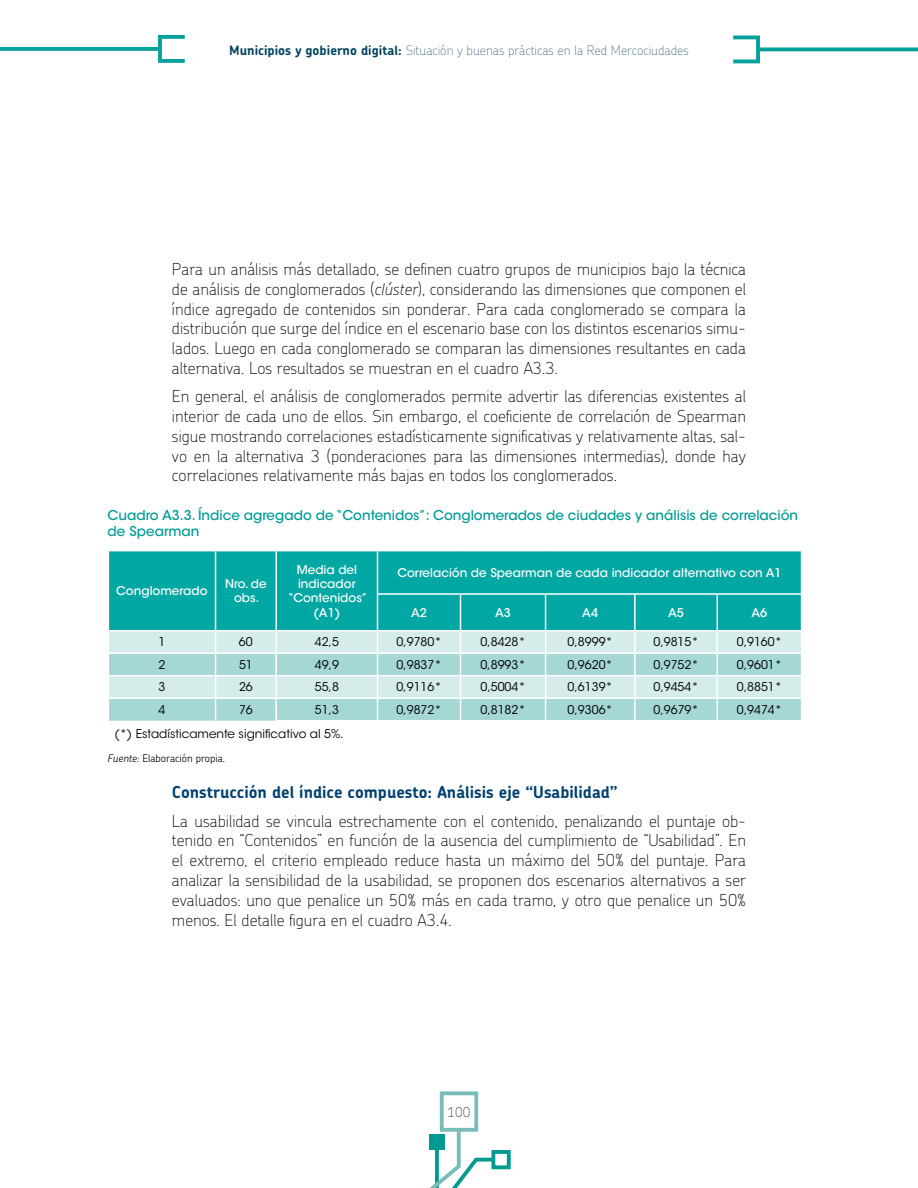
<style>
.page{position:relative;width:918px;height:1188px;background:#fff}
.page>*{position:absolute;margin:0;border:0;box-sizing:border-box;transform-origin:0 0}
.t1{font:100 16.5px/19.8px "Chevin";color:#000;text-align:justify}
.t2{font:700 16.5px "Chevin";color:#004170}
.t3{font:500 13.5px/16.2px "ITC Avant Garde Std";color:#009c95}
.t4{font:100 13.5px "Chevin";color:#3c3c3b}
.t5{font:100 13.05px "Chevin";color:#506c86}
.t6{font:12px "ITC Avant Garde Std";color:#000}
.t7{font:500 12px/14.4px "ITC Avant Garde Std";color:#fff;text-align:center}
.t8{font:300 10.5px "Chevin";color:#000}
.s1{font-weight:700;color:#004460}
.s2{font-style:italic}
</style>
<div class="page">
<div style="left:491px;top:1150px;width:20px;height:19px;border:4px solid #009a93"></div>
<svg style="left:429px;top:1125px;width:68px;height:63px"></svg>
<div style="left:440px;top:1091px;width:38px;height:41px;background:#fff;border:4px solid #79bcb8"></div>
<div style="left:158px;top:35px;width:29px;height:28px;border:4px solid #00a19a"></div>
<svg style="left:0;top:47px;width:159px;height:4px"></svg>
<div style="left:731px;top:36px;width:29px;height:27px;border:4px solid #00a19a"></div>
<hr style="left:759px;top:48px;width:159px;height:3px;background:#00a19a">
<div style="left:109px;top:551px;width:692px;height:79px;background:#00a7a3"></div>
<div style="left:109px;top:631px;width:692px;height:21px;background:#d5eceb"></div>
<svg style="left:109px;top:654px;width:692px;height:67px;background:#b5dedc"></svg>
<hr style="left:215px;top:551px;width:1px;height:43px;background:#fff">
<hr style="left:215px;top:594px;width:1px;height:36px;background:#fff">
<hr style="left:276px;top:551px;width:1px;height:43px;background:#fff">
<hr style="left:276px;top:594px;width:1px;height:36px;background:#fff">
<hr style="left:377px;top:551px;width:1px;height:42px;background:#fff">
<hr style="left:377px;top:593px;width:84px;height:2px;background:#fff">
<hr style="left:377px;top:595px;width:1px;height:35px;background:#fff">
<hr style="left:461px;top:593px;width:85px;height:2px;background:#fff">
<hr style="left:460px;top:595px;width:1px;height:35px;background:#fff">
<hr style="left:546px;top:593px;width:89px;height:2px;background:#fff">
<hr style="left:545px;top:595px;width:1px;height:35px;background:#fff">
<hr style="left:635px;top:593px;width:82px;height:2px;background:#fff">
<hr style="left:634px;top:595px;width:2px;height:35px;background:#fff">
<hr style="left:717px;top:593px;width:85px;height:2px;background:#fff">
<hr style="left:717px;top:595px;width:1px;height:35px;background:#fff">
<hr style="left:634px;top:631px;width:2px;height:21px;background:#fff">
<hr style="left:634px;top:676px;width:2px;height:21px;background:#fff">
<hr style="left:108px;top:675px;width:108px;height:1px;background:#fff">
<hr style="left:216px;top:675px;width:60px;height:1px;background:#fff">
<hr style="left:276px;top:675px;width:102px;height:1px;background:#fff">
<hr style="left:378px;top:675px;width:83px;height:1px;background:#fff">
<hr style="left:461px;top:675px;width:85px;height:1px;background:#fff">
<hr style="left:546px;top:675px;width:89px;height:1px;background:#fff">
<hr style="left:634px;top:654px;width:2px;height:21px;background:#fff">
<hr style="left:635px;top:675px;width:82px;height:1px;background:#fff">
<hr style="left:717px;top:675px;width:85px;height:1px;background:#fff">
<hr style="left:108px;top:697px;width:108px;height:2px;background:#fff">
<hr style="left:216px;top:697px;width:60px;height:2px;background:#fff">
<svg style="left:215px;top:631px;width:1px;height:90px"></svg>
<hr style="left:276px;top:697px;width:102px;height:2px;background:#fff">
<svg style="left:276px;top:631px;width:1px;height:89px"></svg>
<hr style="left:276px;top:720px;width:102px;height:1px;background:#fff">
<hr style="left:378px;top:697px;width:83px;height:2px;background:#fff">
<svg style="left:377px;top:631px;width:1px;height:89px"></svg>
<hr style="left:378px;top:720px;width:83px;height:1px;background:#fff">
<hr style="left:461px;top:697px;width:85px;height:2px;background:#fff">
<svg style="left:460px;top:631px;width:1px;height:89px"></svg>
<hr style="left:461px;top:720px;width:85px;height:1px;background:#fff">
<hr style="left:546px;top:697px;width:89px;height:2px;background:#fff">
<svg style="left:545px;top:631px;width:1px;height:89px"></svg>
<hr style="left:546px;top:720px;width:89px;height:1px;background:#fff">
<hr style="left:635px;top:697px;width:82px;height:2px;background:#fff">
<hr style="left:634px;top:699px;width:2px;height:21px;background:#fff">
<hr style="left:635px;top:720px;width:82px;height:1px;background:#fff">
<hr style="left:717px;top:697px;width:85px;height:2px;background:#fff">
<svg style="left:717px;top:631px;width:1px;height:89px"></svg>
<hr style="left:717px;top:720px;width:85px;height:1px;background:#fff">
<p class="t5" style="left:229px;top:42px;width:461px"><span class="s1">Municipios y gobierno digital:</span> Situación y buenas prácticas en la Red Mercociudades</p>
<p class="t1" style="left:172px;top:259px;width:576px">Para un análisis más detallado, se definen cuatro grupos de municipios bajo la técnica de análisis de conglomerados (<span class="s2">clúster</span>), considerando las dimensiones que componen el índice agregado de contenidos sin ponderar. Para cada conglomerado se compara la distribución que surge del índice en el escenario base con los distintos escenarios simu&shy;lados. Luego en cada conglomerado se comparan las dimensiones resultantes en cada alternativa. Los resultados se muestran en el cuadro A3.3.</p>
<p class="t1" style="left:172px;top:386px;width:576px">En general, el análisis de conglomerados permite advertir las diferencias existentes al interior de cada uno de ellos. Sin embargo, el coeficiente de correlación de Spearman sigue mostrando correlaciones estadísticamente significativas y relativamente altas, sal&shy;vo en la alternativa 3 (ponderaciones para las dimensiones intermedias), donde hay correlaciones relativamente más bajas en todos los conglomerados.</p>
<p class="t3" style="left:108px;top:507px;width:692px">Cuadro A3.3. Índice agregado de “Contenidos”: Conglomerados de ciudades y análisis de correlación de Spearman</p>
<p class="t7" style="left:116px;top:584px;width:93px">Conglomerado</p>
<p class="t7" style="left:225px;top:576px;width:43px">Nro. de obs.</p>
<p class="t7" style="left:288px;top:562px;width:81px">Media del indicador “Contenidos” (A1)</p>
<p class="t7" style="left:397px;top:565px;width:386px">Correlación de Spearman de cada indicador alternativo con A1</p>
<p class="t7" style="left:411px;top:605px;width:17px">A2</p>
<p class="t7" style="left:495px;top:605px;width:17px">A3</p>
<p class="t7" style="left:582px;top:605px;width:17px">A4</p>
<p class="t7" style="left:668px;top:605px;width:17px">A5</p>
<p class="t7" style="left:752px;top:605px;width:17px">A6</p>
<p class="t6" style="left:158px;top:635px;width:8px">1</p>
<p class="t6" style="left:239px;top:635px;width:15px">60</p>
<p class="t6" style="left:315px;top:635px;width:26px">42,5</p>
<p class="t6" style="left:396px;top:635px;width:47px">0,9780*</p>
<p class="t6" style="left:480px;top:635px;width:47px">0,8428*</p>
<p class="t6" style="left:568px;top:635px;width:47px">0,8999*</p>
<p class="t6" style="left:653px;top:635px;width:47px">0,9815*</p>
<p class="t6" style="left:737px;top:635px;width:47px">0,9160*</p>
<p class="t6" style="left:159px;top:657px;width:8px">2</p>
<p class="t6" style="left:239px;top:657px;width:15px">51</p>
<p class="t6" style="left:315px;top:657px;width:26px">49,9</p>
<p class="t6" style="left:396px;top:657px;width:47px">0,9837*</p>
<p class="t6" style="left:480px;top:657px;width:47px">0,8993*</p>
<p class="t6" style="left:568px;top:657px;width:47px">0,9620*</p>
<p class="t6" style="left:653px;top:657px;width:47px">0,9752*</p>
<p class="t6" style="left:737px;top:657px;width:47px">0,9601*</p>
<p class="t6" style="left:159px;top:680px;width:8px">3</p>
<p class="t6" style="left:239px;top:680px;width:15px">26</p>
<p class="t6" style="left:315px;top:680px;width:26px">55,8</p>
<p class="t6" style="left:396px;top:680px;width:47px">0,9116*</p>
<p class="t6" style="left:480px;top:680px;width:47px">0,5004*</p>
<p class="t6" style="left:568px;top:680px;width:47px">0,6139*</p>
<p class="t6" style="left:653px;top:680px;width:47px">0,9454*</p>
<p class="t6" style="left:737px;top:680px;width:47px">0,8851*</p>
<p class="t6" style="left:159px;top:702px;width:8px">4</p>
<p class="t6" style="left:239px;top:702px;width:15px">76</p>
<p class="t6" style="left:315px;top:702px;width:26px">51,3</p>
<p class="t6" style="left:396px;top:702px;width:47px">0,9872*</p>
<p class="t6" style="left:480px;top:702px;width:47px">0,8182*</p>
<p class="t6" style="left:568px;top:702px;width:47px">0,9306*</p>
<p class="t6" style="left:653px;top:702px;width:47px">0,9679*</p>
<p class="t6" style="left:737px;top:702px;width:47px">0,9474*</p>
<p class="t6" style="left:114px;top:726px;width:231px">(*) Estadísticamente significativo al 5%.</p>
<p class="t8" style="left:108px;top:752px;width:119px"><span class="s2">Fuente:</span> Elaboración propia.</p>
<p class="t2" style="left:172px;top:781px;width:447px">Construcción del índice compuesto: Análisis eje “Usabilidad”</p>
<p class="t1" style="left:172px;top:810px;width:576px">La usabilidad se vincula estrechamente con el contenido, penalizando el puntaje ob&shy;tenido en “Contenidos” en función de la ausencia del cumplimiento de “Usabilidad”. En el extremo, el criterio empleado reduce hasta un máximo del 50% del puntaje. Para analizar la sensibilidad de la usabilidad, se proponen dos escenarios alternativos a ser evaluados: uno que penalice un 50% más en cada tramo, y otro que penalice un 50% menos. El detalle figura en el cuadro A3.4.</p>
<p class="t4" style="left:448px;top:1103px;width:24px">100</p>
</div>
